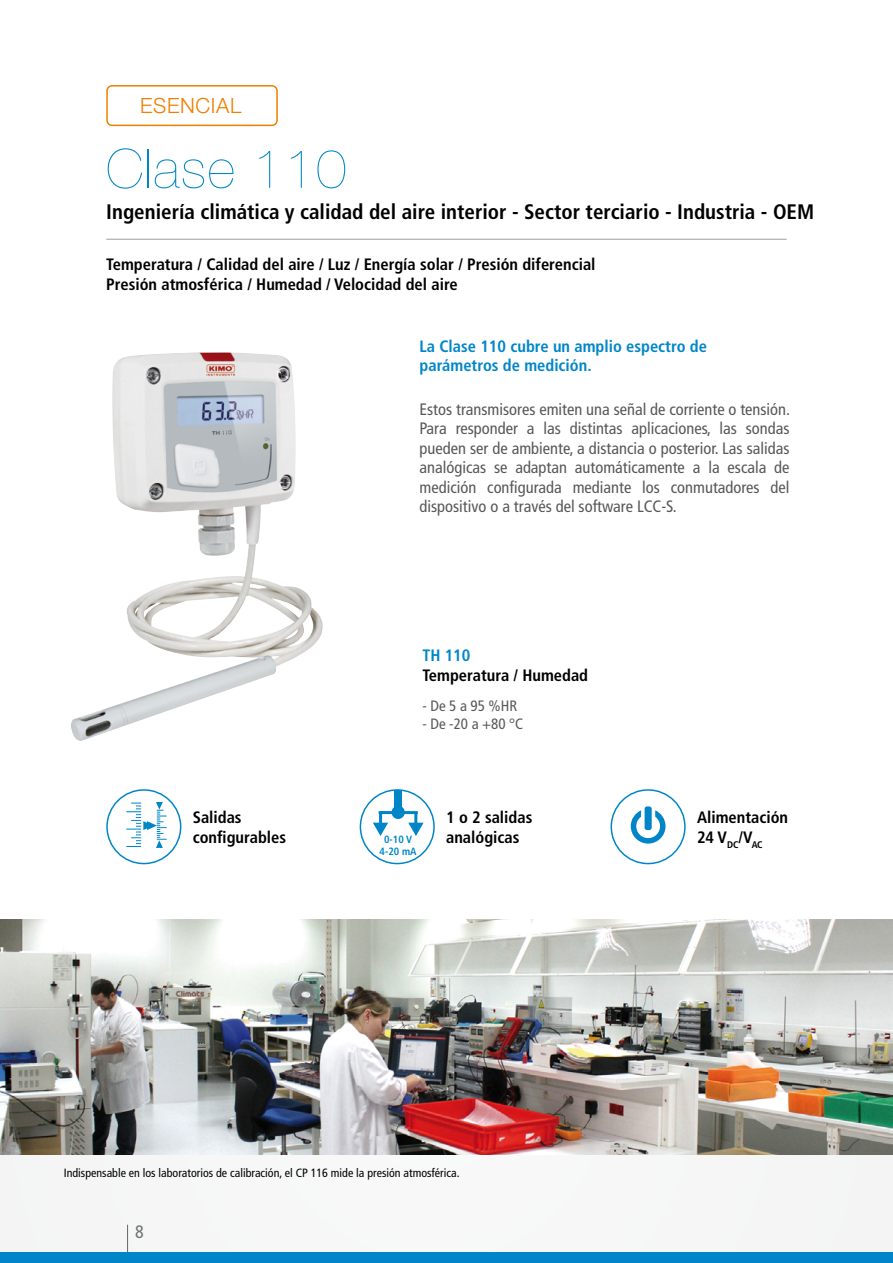
<style>
.page{position:relative;width:893px;height:1263px;background:#fff}
.page>*{position:absolute;margin:0;border:0;box-sizing:border-box;transform-origin:0 0}
.t1{font:200 54px "Helvetica Neue LT Std";letter-spacing:.03em;color:#0086c8}
.t2{font:700 condensed 21px "Frutiger LT Std";color:#000}
.t3{font:300 21px "Helvetica Neue LT Std";letter-spacing:.03em;color:#ee7f00}
.t4{font:condensed 18px "Frutiger LT Std";color:#707172}
.t5{font:condensed 16.5px/19.5px "Frutiger LT Std";color:#58585a;text-align:justify}
.t6{font:700 condensed 16.5px/19.8px "Frutiger LT Std";color:#000}
.t7{font:700 condensed 16.5px/19.5px "Frutiger LT Std";color:#0086c8}
.t8{font:condensed 15px "Frutiger LT Std";color:#58585a}
.t9{font:condensed 12px "Frutiger LT Std";color:#000}
.t10{font:700 condensed 10.5px/12px "Frutiger LT Std";color:#0086c8;text-align:center}
</style>
<div class="page">
<div style="left:0;top:921px;width:893px;height:333px;background:#f6f7f7"></div>
<div style="left:611px;top:789px;width:75px;height:75px;border:2px solid #0086c8;border-radius:50%"></div>
<svg style="left:631px;top:810px;width:34px;height:33px"></svg>
<div style="left:645px;top:806px;width:7px;height:24px;background:#0086c8;border-radius:2px"></div>
<div style="left:106px;top:789px;width:75px;height:75px;border:2px solid #0086c8;border-radius:50%"></div>
<svg style="left:126px;top:802px;width:41px;height:46px"></svg>
<div style="left:360px;top:789px;width:75px;height:75px;border:2px solid #0086c8;border-radius:50%"></div>
<div style="left:394px;top:790px;width:8px;height:23px;background:#0086c8"></div>
<div style="left:391px;top:806px;width:14px;height:13px;background:#0086c8;border-radius:50%"></div>
<hr style="left:379px;top:811px;width:16px;height:3px;background:#0086c8">
<svg style="left:373px;top:822px;width:15px;height:14px"></svg>
<hr style="left:379px;top:813px;width:3px;height:17px;background:#0086c8">
<hr style="left:402px;top:811px;width:16px;height:3px;background:#0086c8">
<svg style="left:408px;top:822px;width:16px;height:14px"></svg>
<hr style="left:414px;top:813px;width:3px;height:17px;background:#0086c8">
<img style="left:0;top:919px;width:893px;height:235px">
<hr style="left:127px;top:1225px;width:1px;height:38px;background:#646567">
<div style="left:0;top:1252px;width:893px;height:11px;background:#0086c8"></div>
<img style="left:71px;top:352px;width:252px;height:389px">
<hr style="left:106px;top:239px;width:681px;height:1px;background:#9c9e9f">
<div style="left:106px;top:85px;width:172px;height:41px;border:2px solid #ee7f00;border-radius:5px"></div>
<p class="t3" style="left:140px;top:93px;width:103px">ESENCIAL</p>
<h1 class="t1" style="left:106px;top:137px;width:242px">Clase 110</h1>
<p class="t2" style="left:106px;top:199px;width:709px">Ingeniería climática y calidad del aire interior - Sector terciario - Industria - OEM</p>
<p class="t6" style="left:106px;top:255px;width:491px">Temperatura / Calidad del aire / Luz / Energía solar / Presión diferencial<br>Presión atmosférica / Humedad / Velocidad del aire</p>
<p class="t7" style="left:420px;top:336px;width:289px">La Clase 110 cubre un amplio espectro de parámetros de medición.</p>
<p class="t5" style="left:420px;top:399px;width:371px">Estos transmisores emiten una señal de corriente o tensión.<br>Para responder a las distintas aplicaciones, las sondas pueden ser de ambiente, a distancia o posterior. Las salidas analógicas se adaptan automáticamente a la escala de medición configurada mediante los conmutadores del dispositivo o a través del software LCC-S.</p>
<p class="t7" style="left:422px;top:645px;width:50px">TH 110</p>
<p class="t6" style="left:422px;top:665px;width:167px">Temperatura / Humedad</p>
<p class="t8" style="left:422px;top:697px;width:96px">- De 5 a 95 %HR</p>
<p class="t8" style="left:422px;top:715px;width:102px">- De -20 a +80 °C</p>
<p class="t6" style="left:193px;top:807px;width:95px">Salidas configurables</p>
<p class="t6" style="left:446px;top:807px;width:88px">1 o 2 salidas analógicas</p>
<p class="t10" style="left:380px;top:834px;width:39px">0-10 V<br>4-20 mA</p>
<p class="t6" style="left:697px;top:807px;width:93px">Alimentación<br>24 V<sub>DC</sub>/V<sub>AC</sub></p>
<p class="t9" style="left:64px;top:1166px;width:396px">Indispensable en los laboratorios de calibración, el CP 116 mide la presión atmosférica.</p>
<p class="t4" style="left:135px;top:1221px;width:10px">8</p>
</div>
